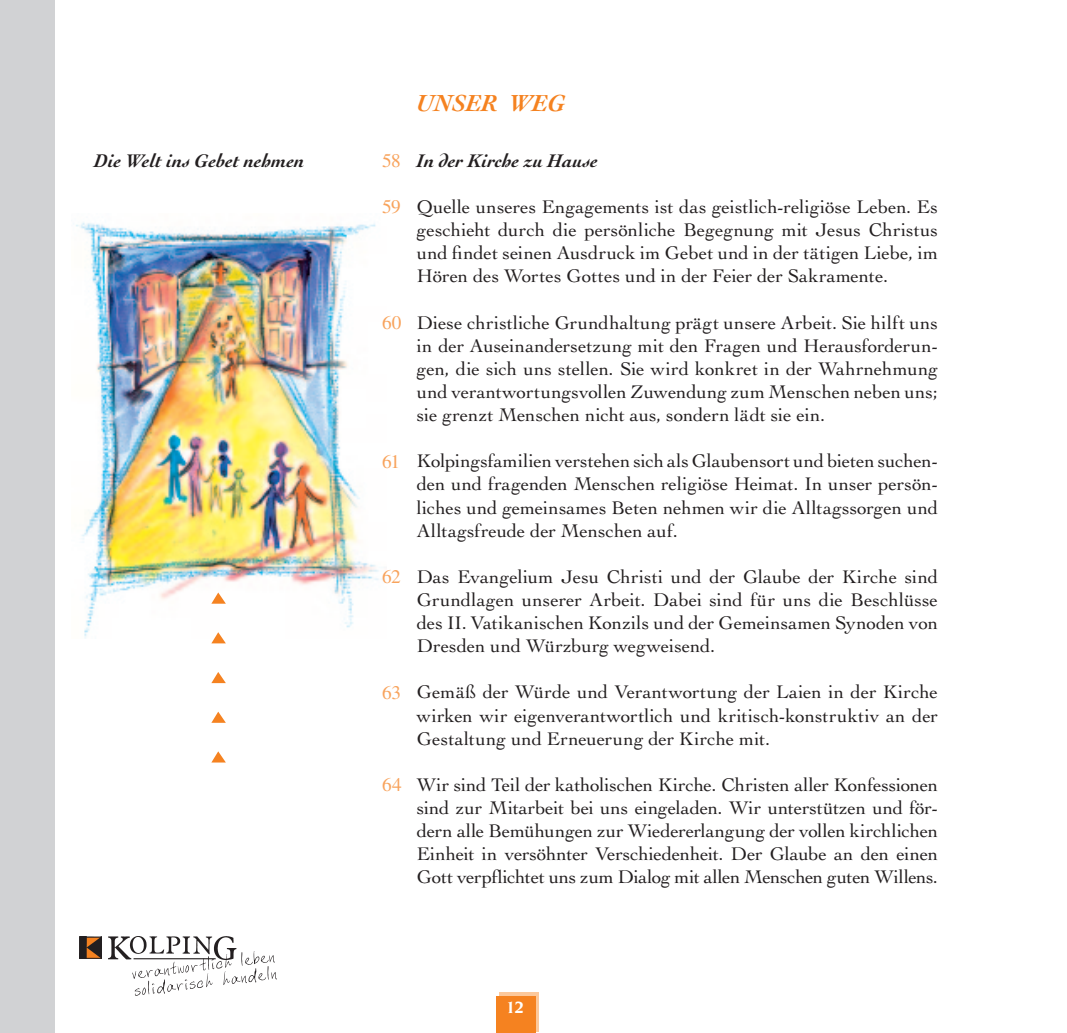
<style>
.page{position:relative;width:1067px;height:1033px;background:#fff}
.page>*{position:absolute;margin:0;border:0;box-sizing:border-box;transform-origin:0 0}
.t1{font:italic 700 24.5px "Cochin";color:#f58220}
.t2{font:19.25px/23.1px "Cochin";letter-spacing:-.005em;color:#231f20;text-align:justify}
.t3{font:italic 700 19.25px "Cochin";color:#231f20}
.t4{font:19.25px "Times";letter-spacing:-.03em;color:#f8a35c}
.t5{font:700 17.5px "Novarese";color:#fff}
</style>
<div class="page">
<img style="left:76px;top:222px;width:308px;height:416px">
<div style="left:0;top:0;width:54px;height:1032px;background:#d1d2d4"></div>
<div style="left:499px;top:992px;width:40px;height:40px;background:#fcc89b"></div>
<img style="left:108px;top:936px;width:129px;height:23px">
<img style="left:79px;top:936px;width:23px;height:22px">
<svg style="left:132px;top:951px;width:145px;height:44px"></svg>
<div style="left:496px;top:995px;width:40px;height:37px;background:#f58220"></div>
<svg style="left:211px;top:751px;width:15px;height:11px"></svg>
<svg style="left:212px;top:711px;width:14px;height:11px"></svg>
<svg style="left:211px;top:672px;width:15px;height:11px"></svg>
<svg style="left:211px;top:632px;width:15px;height:11px"></svg>
<svg style="left:211px;top:592px;width:15px;height:11px"></svg>
<p class="t1" style="left:417px;top:89px;width:150px">UNSER WEG</p>
<p class="t3" style="left:94px;top:149px;width:212px">Die Welt ins Gebet nehmen</p>
<p class="t4" style="left:382px;top:150px;width:20px">58</p>
<p class="t4" style="left:382px;top:196px;width:20px">59</p>
<p class="t4" style="left:382px;top:311px;width:21px">60</p>
<p class="t4" style="left:382px;top:450px;width:19px">61</p>
<p class="t4" style="left:382px;top:566px;width:20px">62</p>
<p class="t4" style="left:382px;top:681px;width:20px">63</p>
<p class="t4" style="left:382px;top:773px;width:21px">64</p>
<p class="t3" style="left:417px;top:149px;width:182px">In der Kirche zu Hause</p>
<p class="t2" style="left:417px;top:195px;width:522px">Quelle unseres Engagements ist das geistlich-religiöse Leben. Es geschieht durch die persönliche Begegnung mit Jesus Christus und findet seinen Ausdruck im Gebet und in der tätigen Liebe, im Hören des Wortes Gottes und in der Feier der Sakramente.</p>
<p class="t2" style="left:417px;top:311px;width:522px">Diese christliche Grundhaltung prägt unsere Arbeit. Sie hilft uns in der Auseinandersetzung mit den Fragen und Herausforderun&shy;gen, die sich uns stellen. Sie wird konkret in der Wahrnehmung und verantwortungsvollen Zuwendung zum Menschen neben uns; sie grenzt Menschen nicht aus, sondern lädt sie ein.</p>
<p class="t2" style="left:417px;top:449px;width:522px">Kolpingsfamilien verstehen sich als Glaubensort und bieten suchen&shy;den und fragenden Menschen religiöse Heimat. In unser persön&shy;liches und gemeinsames Beten nehmen wir die Alltagssorgen und Alltagsfreude der Menschen auf.</p>
<p class="t2" style="left:417px;top:565px;width:522px">Das Evangelium Jesu Christi und der Glaube der Kirche sind Grundlagen unserer Arbeit. Dabei sind für uns die Beschlüsse des II. Vatikanischen Konzils und der Gemeinsamen Synoden von Dresden und Würzburg wegweisend.</p>
<p class="t2" style="left:417px;top:680px;width:522px">Gemäß der Würde und Verantwortung der Laien in der Kirche wirken wir eigenverantwortlich und kritisch-konstruktiv an der Gestaltung und Erneuerung der Kirche mit.</p>
<p class="t2" style="left:417px;top:773px;width:522px">Wir sind Teil der katholischen Kirche. Christen aller Konfessionen sind zur Mitarbeit bei uns eingeladen. Wir unterstützen und för&shy;dern alle Bemühungen zur Wiedererlangung der vollen kirchlichen Einheit in versöhnter Verschiedenheit. Der Glaube an den einen Gott verpflichtet uns zum Dialog mit allen Menschen guten Willens.</p>
<p class="t5" style="left:505px;top:997px;width:20px">12</p>
</div>
